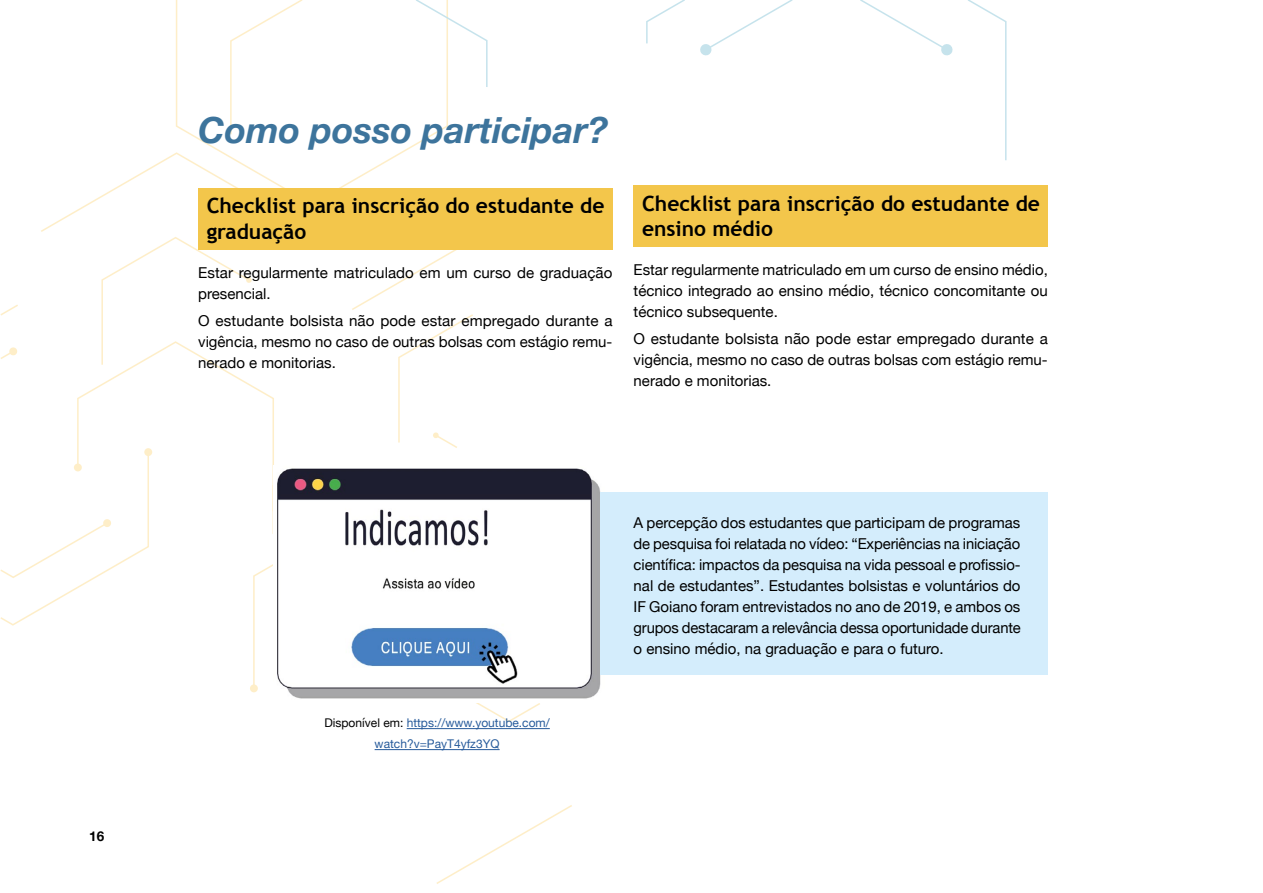
<style>
.page{position:relative;width:1263px;height:893px;background:#fff}
.page>*{position:absolute;margin:0;border:0;box-sizing:border-box;transform-origin:0 0}
.t1{font:italic 700 36px "Helvetica Neue";color:#3d749c}
.t2{font:700 21px/25.2px "Trebuchet MS";color:#000}
.t3{font:15px/21px "Helvetica Neue";color:#000;text-align:justify}
.t4{font:700 13.5px "Helvetica Neue";color:#000}
.t5{font:12px/21px "Helvetica Neue";color:#275b9b;text-align:center}
.s1{color:#000}
</style>
<div class="page">
<svg style="left:176px;top:0;width:272px;height:151px"></svg>
<svg style="left:646px;top:0;width:39px;height:44px"></svg>
<svg style="left:968px;top:0;width:39px;height:161px"></svg>
<svg style="left:700px;top:0;width:93px;height:56px"></svg>
<svg style="left:860px;top:0;width:93px;height:56px"></svg>
<svg style="left:414px;top:0;width:74px;height:89px"></svg>
<svg style="left:0;top:151px;width:542px;height:571px"></svg>
<svg style="left:229px;top:0;width:75px;height:136px"></svg>
<svg style="left:436px;top:805px;width:136px;height:79px"></svg>
<div style="left:198px;top:188px;width:414px;height:61px;background:#f3c64b"></div>
<div style="left:634px;top:186px;width:414px;height:61px;background:#f3c64b"></div>
<img style="left:274px;top:466px;width:332px;height:236px">
<hr style="left:407px;top:728px;width:143px;height:1px;background:#275b9b">
<hr style="left:375px;top:749px;width:125px;height:1px;background:#275b9b">
<div style="left:600px;top:493px;width:447px;height:182px;background:#d4edfc"></div>
<p class="t4" style="left:89px;top:826px;width:17px">16</p>
<h1 class="t1" style="left:198px;top:102px;width:412px">Como posso participar?</h1>
<h2 class="t2" style="left:207px;top:193px;width:399px">Checklist para inscrição do estudante de graduação</h2>
<p class="t3" style="left:198px;top:263px;width:416px">Estar regularmente matriculado em um curso de graduação presencial.</p>
<p class="t3" style="left:198px;top:311px;width:416px">O estudante bolsista não pode estar empregado durante a vigência, mesmo no caso de outras bolsas com estágio remu&shy;nerado e monitorias.</p>
<h2 class="t2" style="left:642px;top:191px;width:399px">Checklist para inscrição do estudante de ensino médio</h2>
<p class="t3" style="left:634px;top:260px;width:416px">Estar regularmente matriculado em um curso de ensino médio, técnico integrado ao ensino médio, técnico concomitante ou técnico subsequente.</p>
<p class="t3" style="left:634px;top:329px;width:416px">O estudante bolsista não pode estar empregado durante a vigência, mesmo no caso de outras bolsas com estágio remu&shy;nerado e monitorias.</p>
<p class="t5" style="left:324px;top:713px;width:227px"><span class="s1">Disponível em:</span> https://www.youtube.com/ watch?v=PayT4yfz3YQ</p>
<p class="t3" style="left:634px;top:513px;width:389px">A percepção dos estudantes que participam de programas de pesquisa foi relatada no vídeo: “Experiências na iniciação científica: impactos da pesquisa na vida pessoal e profissio&shy;nal de estudantes”. Estudantes bolsistas e voluntários do IF Goiano foram entrevistados no ano de 2019, e ambos os grupos destacaram a relevância dessa oportunidade durante o ensino médio, na graduação e para o futuro.</p>
</div>
